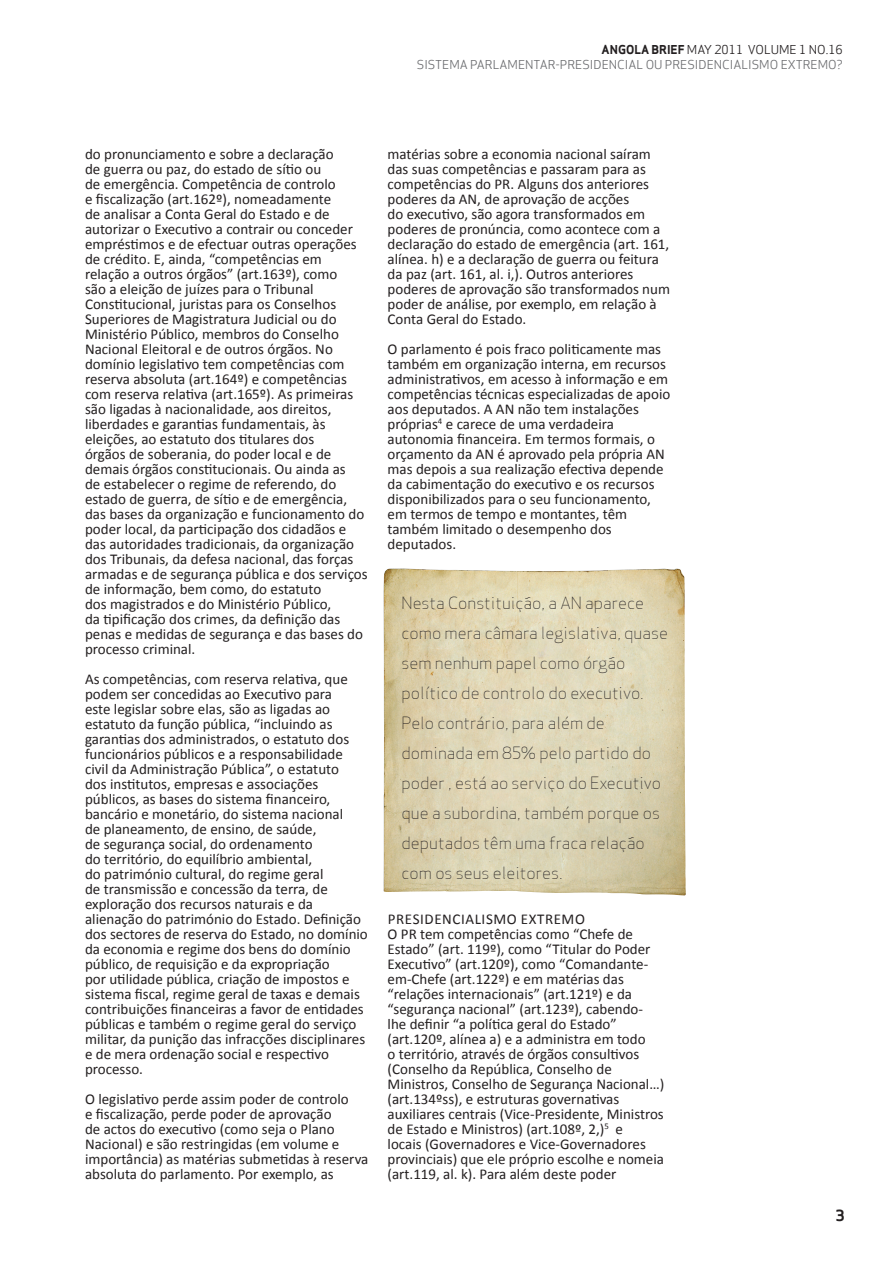
<style>
.page{position:relative;width:893px;height:1263px;background:#fff}
.page>*{position:absolute;margin:0;border:0;box-sizing:border-box;transform-origin:0 0}
.Brødtekst{font:16.5px/30px "Apex Sans Light T";color:#231f20}
.Brødtekst-2{font:15px/15px "Calibri";color:#231f20}
.Brødtekst-3{font:15px "Calibri";letter-spacing:.04em;color:#231f20}
.t1{font:15px "Apex Sans Bold T";color:#231f20}
.t2{font:12px/15px "Apex Sans Book T";color:#6c6d70;text-align:right}
.s1{font-family:"Apex Sans Bold T";color:#231f20}
.s2{color:#231f20}
</style>
<div class="page">
<img style="left:384px;top:568px;width:302px;height:327px">
<p class="t2" style="left:417px;top:42px;width:427px"><span class="s1">ANGOLA BRIEF</span> <span class="s2">MAY 2011 VOLUME 1 NO.16<br></span>SISTEMA PARLAMENTAR-PRESIDENCIAL OU PRESIDENCIALISMO EXTREMO?</p>
<p class="Brødtekst-2" style="left:85px;top:147px;width:284px">do pronunciamento e sobre a declaração<br>de guerra ou paz, do estado de sítio ou<br>de emergência. Competência de controlo<br>e fiscalização (art.162º), nomeadamente<br>de analisar a Conta Geral do Estado e de autorizar o Executivo a contrair ou conceder empréstimos e de efectuar outras operações de crédito. E, ainda, “competências em relação a outros órgãos” (art.163º), como<br>são a eleição de juízes para o Tribunal Constitucional, juristas para os Conselhos Superiores de Magistratura Judicial ou do Ministério Público, membros do Conselho Nacional Eleitoral e de outros órgãos. No domínio legislativo tem competências com reserva absoluta (art.164º) e competências com reserva relativa (art.165º). As primeiras são ligadas à nacionalidade, aos direitos, liberdades e garantias fundamentais, às eleições, ao estatuto dos titulares dos<br>órgãos de soberania, do poder local e de demais órgãos constitucionais. Ou ainda as<br>de estabelecer o regime de referendo, do estado de guerra, de sítio e de emergência, das bases da organização e funcionamento do poder local, da participação dos cidadãos e das autoridades tradicionais, da organização dos Tribunais, da defesa nacional, das forças armadas e de segurança pública e dos serviços de informação, bem como, do estatuto<br>dos magistrados e do Ministério Público,<br>da tipificação dos crimes, da definição das penas e medidas de segurança e das bases do processo criminal.</p>
<p class="Brødtekst-2" style="left:85px;top:672px;width:284px">As competências, com reserva relativa, que podem ser concedidas ao Executivo para<br>este legislar sobre elas, são as ligadas ao estatuto da função pública, “incluindo as garantias dos administrados, o estatuto dos funcionários públicos e a responsabilidade civil da Administração Pública”, o estatuto<br>dos institutos, empresas e associações públicos, as bases do sistema financeiro, bancário e monetário, do sistema nacional<br>de planeamento, de ensino, de saúde,<br>de segurança social, do ordenamento<br>do território, do equilíbrio ambiental,<br>do património cultural, do regime geral<br>de transmissão e concessão da terra, de exploração dos recursos naturais e da alienação do património do Estado. Definição dos sectores de reserva do Estado, no domínio da economia e regime dos bens do domínio público, de requisição e da expropriação<br>por utilidade pública, criação de impostos e sistema fiscal, regime geral de taxas e demais contribuições financeiras a favor de entidades públicas e também o regime geral do serviço militar, da punição das infracções disciplinares e de mera ordenação social e respectivo processo.</p>
<p class="Brødtekst-2" style="left:85px;top:1092px;width:285px">O legislativo perde assim poder de controlo<br>e fiscalização, perde poder de aprovação<br>de actos do executivo (como seja o Plano Nacional) e são restringidas (em volume e importância) as matérias submetidas à reserva absoluta do parlamento. Por exemplo, as</p>
<p class="Brødtekst-2" style="left:388px;top:147px;width:284px">matérias sobre a economia nacional saíram das suas competências e passaram para as competências do PR. Alguns dos anteriores poderes da AN, de aprovação de acções<br>do executivo, são agora transformados em poderes de pronúncia, como acontece com a declaração do estado de emergência (art. 161, alínea. h) e a declaração de guerra ou feitura da paz (art. 161, al. i,). Outros anteriores poderes de aprovação são transformados num poder de análise, por exemplo, em relação à Conta Geral do Estado.</p>
<p class="Brødtekst-2" style="left:388px;top:342px;width:284px">O parlamento é pois fraco politicamente mas também em organização interna, em recursos administrativos, em acesso à informação e em competências técnicas especializadas de apoio aos deputados. A AN não tem instalações próprias<sup>4</sup> e carece de uma verdadeira autonomia financeira. Em termos formais, o orçamento da AN é aprovado pela própria AN mas depois a sua realização efectiva depende da cabimentação do executivo e os recursos disponibilizados para o seu funcionamento, em termos de tempo e montantes, têm também limitado o desempenho dos deputados.</p>
<p class="Brødtekst" style="left:402px;top:588px;width:268px">Nesta Constituição, a AN aparece como mera câmara legislativa, quase sem nenhum papel como órgão político de controlo do executivo.<br>Pelo contrário, para além de dominada em 85% pelo partido do poder , está ao serviço do Executivo que a subordina, também porque os deputados têm uma fraca relação com os seus eleitores.</p>
<p class="Brødtekst-3" style="left:388px;top:910px;width:199px">PRESIDENCIALISMO EXTREMO</p>
<p class="Brødtekst-2" style="left:388px;top:927px;width:278px">O PR tem competências como “Chefe de Estado” (art. 119º), como “Titular do Poder Executivo” (art.120º), como “Comandante&shy;em-Chefe (art.122º) e em matérias das “relações internacionais” (art.121º) e da “segurança nacional” (art.123º), cabendo&shy;lhe definir “a política geral do Estado” (art.120º, alínea a) e a administra em todo<br>o território, através de órgãos consultivos (Conselho da República, Conselho de Ministros, Conselho de Segurança Nacional…) (art.134ºss), e estruturas governativas auxiliares centrais (Vice-Presidente, Ministros de Estado e Ministros) (art.108º, 2,)<sup>5</sup> e<br>locais (Governadores e Vice-Governadores provinciais) que ele próprio escolhe e nomeia (art.119, al. k). Para além deste poder</p>
<p class="t1" style="left:836px;top:1205px;width:10px">3</p>
</div>
